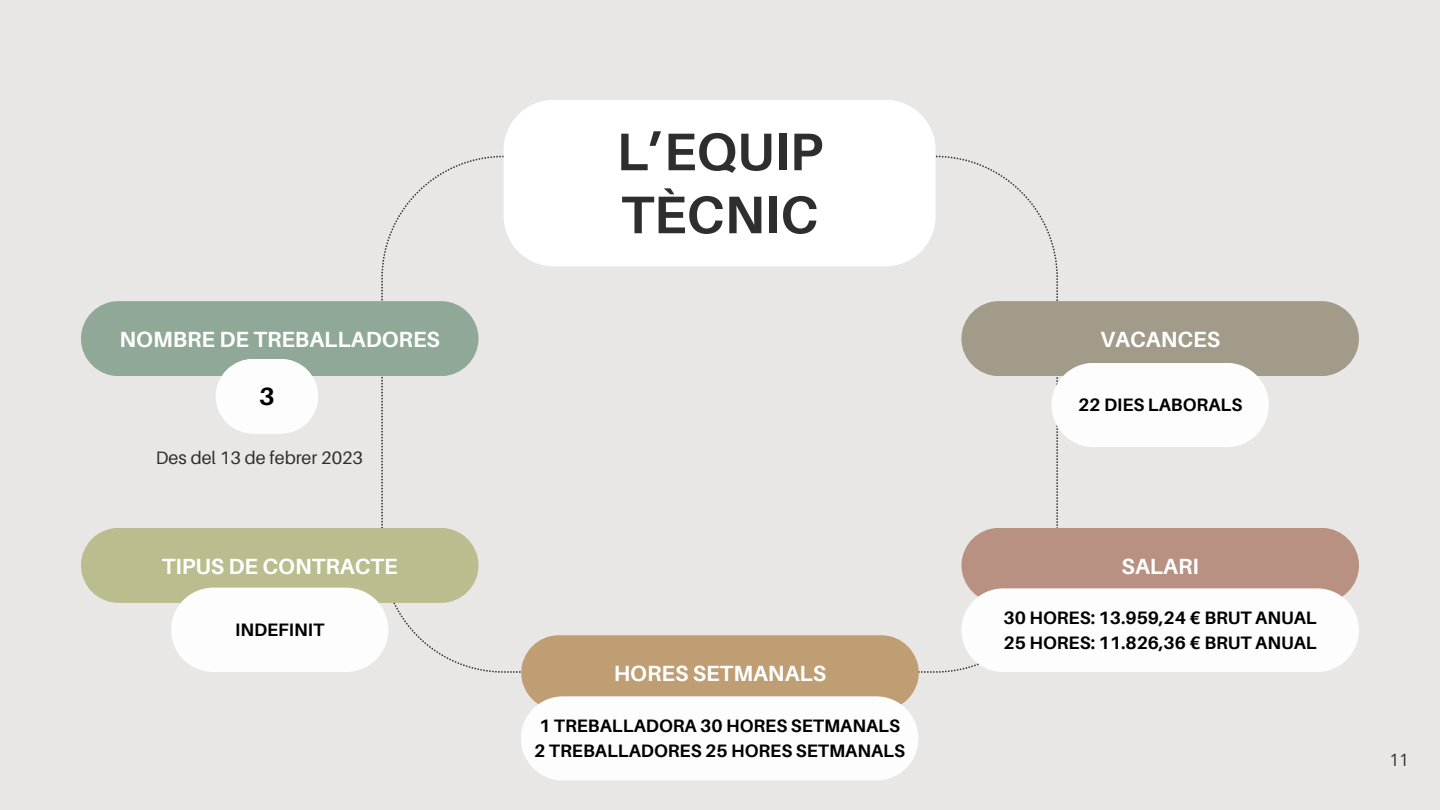
<style>
.page{position:relative;width:1440px;height:810px;background:#e8e7e5}
.page>*{position:absolute;margin:0;border:0;box-sizing:border-box;transform-origin:0 0}
.t1{font:700 53px/63px "Aileron";color:#2e2e2e}
.t2{font:700 25px "Aileron";color:#000}
.t3{font:700 22px "Aileron";color:#fff}
.t4{font:700 18px/24.8px "Aileron";color:#000}
.t5{font:18px "Aileron";color:#2e2e2e}
.t6{font:17px "Open Sans";color:#2e2e2e}
</style>
<div class="page">
<svg style="left:381px;top:156px;width:677px;height:516px"></svg>
<div style="left:962px;top:528px;width:397px;height:75px;background:#b89183;border-radius:38px"></div>
<div style="left:961px;top:301px;width:398px;height:75px;background:#a29b89;border-radius:38px"></div>
<div style="left:81px;top:528px;width:397px;height:75px;background:#bbbd8e;border-radius:38px"></div>
<div style="left:81px;top:301px;width:397px;height:75px;background:#90a898;border-radius:38px"></div>
<div style="left:521px;top:635px;width:398px;height:75px;background:#bf9e74;border-radius:37px"></div>
<div style="left:504px;top:100px;width:432px;height:166px;background:#fff"></div>
<svg style="left:216px;top:359px;width:102px;height:75px"></svg>
<svg style="left:171px;top:588px;width:217px;height:84px;background:#faf9f8"></svg>
<div style="left:521px;top:696px;width:397px;height:84px;background:#fefdfd;border-radius:42px"></div>
<div style="left:961px;top:588px;width:398px;height:84px;background:#fefdfd"></div>
<svg style="left:1052px;top:363px;width:217px;height:84px;background:#f9f8f8"></svg>
<p class="t3" style="left:120px;top:326px;width:322px">NOMBRE DE TREBALLADORES</p>
<h2 class="t2" style="left:259px;top:381px;width:17px">3</h2>
<p class="t5" style="left:156px;top:446px;width:209px">Des del 13 de febrer 2023</p>
<p class="t3" style="left:162px;top:552px;width:238px">TIPUS DE CONTRACTE</p>
<p class="t4" style="left:235px;top:617px;width:91px">INDEFINIT</p>
<h1 class="t1" style="left:617px;top:119px;width:208px">L’EQUIP<br>TÈCNIC</h1>
<p class="t3" style="left:614px;top:660px;width:214px">HORES SETMANALS</p>
<p class="t4" style="left:534px;top:713px;width:372px">1 TREBALLADORA 30 HORES SETMANALS<br>2 TREBALLADORES 25 HORES SETMANALS</p>
<p class="t3" style="left:1100px;top:326px;width:122px">VACANCES</p>
<p class="t4" style="left:1078px;top:392px;width:166px">22 DIES LABORALS</p>
<p class="t3" style="left:1122px;top:552px;width:79px">SALARI</p>
<p class="t4" style="left:1004px;top:605px;width:315px">30 HORES: 13.959,24 € BRUT ANUAL<br>25 HORES: 11.826,36 € BRUT ANUAL</p>
<p class="t6" style="left:1390px;top:748px;width:21px">11</p>
</div>
